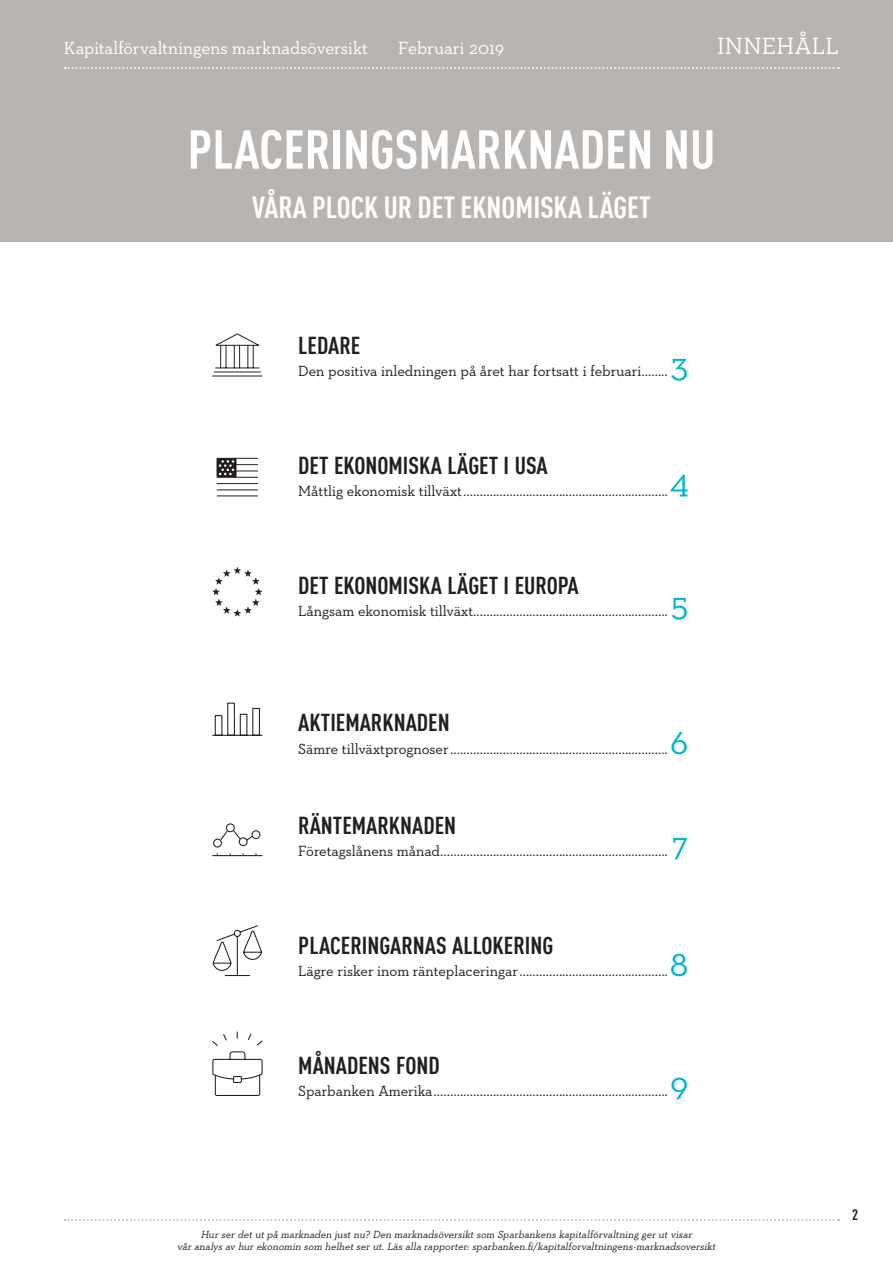
<style>
.page{position:relative;width:893px;height:1263px;background:#fff}
.page>*{position:absolute;margin:0;border:0;box-sizing:border-box;transform-origin:0 0}
.OTSIKKO{font:700 condensed 54px "DIN Offc Pro";color:#fff}
.sis_luettelon_sivunu{font:36px "Neutraface Slab Text";color:#00b5d0}
.OTSIKKO-2{font:700 condensed 30px "DIN Offc Pro";color:#fff}
.sis_luettelon_1__riv{font:700 condensed 24px "DIN Offc Pro";color:#231f20}
.headerin_yläteksti_o{font:24px "Neutraface Slab Text";letter-spacing:.01em;color:#fff}
.t1{font:18px "Neutraface Slab Text";color:#fff}
.sis_luettelon_2__riv{font:15px "Neutraface Slab Text";color:#231f20}
.t2{font:700 condensed 15px "DIN Offc Pro";color:#231f20}
.LEIPIS{font:italic 10.5px/12px "Neutraface Slab Text";color:#231f20;text-align:center}
</style>
<div class="page">
<svg style="left:64px;top:1219px;width:775px;height:2px"></svg>
<div style="left:0;top:0;width:893px;height:242px;background:#b8b4b1"></div>
<svg style="left:212px;top:333px;width:51px;height:44px"></svg>
<svg style="left:212px;top:925px;width:50px;height:51px"></svg>
<svg style="left:212px;top:702px;width:51px;height:34px"></svg>
<svg style="left:212px;top:567px;width:50px;height:49px"></svg>
<hr style="left:217px;top:495px;width:41px;height:1px;background:#231f20">
<hr style="left:217px;top:489px;width:41px;height:1px;background:#231f20">
<hr style="left:217px;top:483px;width:41px;height:1px;background:#231f20">
<div style="left:217px;top:458px;width:19px;height:20px;border:2px solid #231f20"></div>
<svg style="left:219px;top:458px;width:39px;height:20px"></svg>
<hr style="left:213px;top:855px;width:49px;height:1px;background:#231f20">
<svg style="left:213px;top:823px;width:48px;height:25px"></svg>
<svg style="left:212px;top:1031px;width:51px;height:65px"></svg>
<svg style="left:65px;top:67px;width:774px;height:2px"></svg>
<p class="t1" style="left:64px;top:37px;width:306px">Kapitalförvaltningens marknadsöversikt</p>
<p class="t1" style="left:398px;top:37px;width:108px">Februari 2019</p>
<p class="headerin_yläteksti_o" style="left:717px;top:31px;width:123px">INNEHÅLL</p>
<p class="OTSIKKO" style="left:188px;top:110px;width:529px">PLACERINGSMARKNADEN NU</p>
<p class="OTSIKKO-2" style="left:252px;top:186px;width:400px">VÅRA PLOCK UR DET EKNOMISKA LÄGET</p>
<p class="sis_luettelon_1__riv" style="left:298px;top:328px;width:64px">LEDARE</p>
<p class="sis_luettelon_2__riv" style="left:298px;top:362px;width:371px">Den positiva inledningen på året har fortsatt i februari........</p>
<p class="sis_luettelon_sivunu" style="left:670px;top:342px;width:20px">3</p>
<p class="sis_luettelon_1__riv" style="left:298px;top:448px;width:251px">DET EKONOMISKA LÄGET I USA</p>
<p class="sis_luettelon_2__riv" style="left:298px;top:482px;width:371px">Måttlig ekonomisk tillväxt..............................................................</p>
<p class="sis_luettelon_sivunu" style="left:670px;top:458px;width:21px">4</p>
<p class="sis_luettelon_1__riv" style="left:298px;top:568px;width:282px">DET EKONOMISKA LÄGET I EUROPA</p>
<p class="sis_luettelon_2__riv" style="left:298px;top:602px;width:371px">Långsam ekonomisk tillväxt...........................................................</p>
<p class="sis_luettelon_sivunu" style="left:670px;top:582px;width:20px">5</p>
<p class="sis_luettelon_1__riv" style="left:298px;top:705px;width:153px">AKTIEMARKNADEN</p>
<p class="sis_luettelon_2__riv" style="left:298px;top:739px;width:371px">Sämre tillväxtprognoser..................................................................</p>
<p class="sis_luettelon_sivunu" style="left:670px;top:719px;width:20px">6</p>
<p class="sis_luettelon_1__riv" style="left:298px;top:808px;width:159px">RÄNTEMARKNADEN</p>
<p class="sis_luettelon_2__riv" style="left:298px;top:842px;width:371px">Företagslånens månad.....................................................................</p>
<p class="sis_luettelon_sivunu" style="left:672px;top:821px;width:18px">7</p>
<p class="sis_luettelon_1__riv" style="left:298px;top:928px;width:256px">PLACERINGARNAS ALLOKERING</p>
<p class="sis_luettelon_2__riv" style="left:298px;top:961px;width:371px">Lägre risker inom ränteplaceringar.............................................</p>
<p class="sis_luettelon_sivunu" style="left:669px;top:941px;width:21px">8</p>
<p class="sis_luettelon_1__riv" style="left:298px;top:1048px;width:143px">MÅNADENS FOND</p>
<p class="sis_luettelon_2__riv" style="left:298px;top:1081px;width:371px">Sparbanken Amerika.......................................................................</p>
<p class="sis_luettelon_sivunu" style="left:670px;top:1061px;width:21px">9</p>
<p class="LEIPIS" style="left:177px;top:1228px;width:542px">Hurserdetutpå marknaden justnu? Den marknadsöversiktsom Sparbankens kapitalförvaltning gerutvisar våranalys av hurekonomin som helhetserut.Läs alla rapporter:sparbanken.fi/kapitalforvaltningens-marknadsoversikt</p>
<p class="t2" style="left:852px;top:1204px;width:8px">2</p>
</div>
